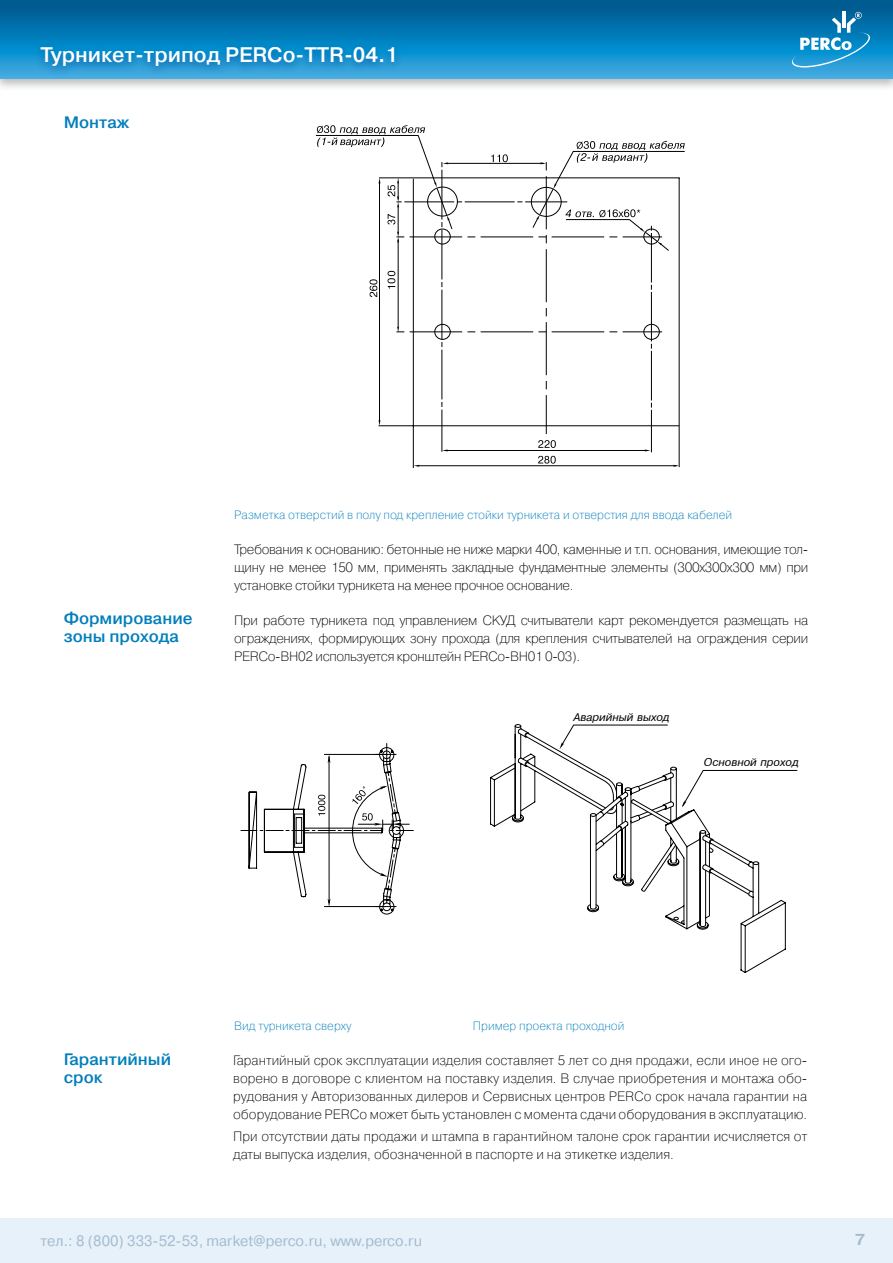
<style>
.page{position:relative;width:893px;height:1263px;background:#fff}
.page>*{position:absolute;margin:0;border:0;box-sizing:border-box;transform-origin:0 0}
.t1{font:700 21px "Pragmatica Light C";color:#fff}
.t2{font:700 16.5px/18px "Pragmatica Light C";color:#007ebc}
.t3{font:15px "Pragmatica C";color:#a5bccf}
.t4{font:700 15px "Pragmatica";color:#a5bccf}
.t5{font:13.5px/18px "Pragmatica Light C";color:#000;text-align:justify}
.t6{font:12px "Pragmatica Light C";color:#007ebc}
.t7{font:italic 10.5px "Pragmatica";color:#000}
</style>
<div class="page">
<div style="left:0;top:0;width:893px;height:92px;background:#535556;opacity:.41"></div>
<svg style="left:0;top:0;width:893px;height:79px"></svg>
<div style="left:0;top:1219px;width:893px;height:44px;background:#e6f1fa"></div>
<svg style="left:515px;top:724px;width:271px;height:249px"></svg>
<svg style="left:490px;top:725px;width:308px;height:205px"></svg>
<hr style="left:413px;top:179px;width:1px;height:289px;background:#000">
<svg style="left:240px;top:743px;width:174px;height:172px"></svg>
<svg style="left:792px;top:12px;width:78px;height:57px"></svg>
<div style="left:33px;top:43px;width:369px;height:35px;background:#00579f;opacity:.75"></div>
<svg style="left:315px;top:125px;width:370px;height:342px"></svg>
<h1 class="t1" style="left:40px;top:44px;width:359px">Турникет-трипод PERCo-TTR-04.1</h1>
<p class="t2" style="left:64px;top:114px;width:67px">Монтаж</p>
<p class="t2" style="left:64px;top:609px;width:130px">Формирование зоны прохода</p>
<p class="t6" style="left:234px;top:510px;width:499px">Разметка отверстий в полу под крепление стойки турникета и отверстия для ввода кабелей</p>
<p class="t5" style="left:234px;top:541px;width:576px">Требования к основанию: бетонные не ниже марки 400, каменные и т.п. основания, имеющие тол&shy;щину не менее 150 мм, применять закладные фундаментные элементы (300х300х300 мм) при установке стойки турникета на менее прочное основание.</p>
<p class="t5" style="left:234px;top:612px;width:576px">При работе турникета под управлением СКУД считыватели карт рекомендуется размещать на ограждениях, формирующих зону прохода (для крепления считывателей на ограждения серии PERCo-BH02 используется кронштейн PERCo-BH01 0-03).</p>
<p class="t7" style="left:573px;top:713px;width:98px">Аварийный выход</p>
<p class="t7" style="left:704px;top:758px;width:96px">Основной проход</p>
<p class="t6" style="left:234px;top:1021px;width:119px">Вид турникета сверху</p>
<p class="t6" style="left:473px;top:1021px;width:153px">Пример проекта проходной</p>
<p class="t2" style="left:64px;top:1051px;width:109px">Гарантийный срок</p>
<p class="t5" style="left:233px;top:1052px;width:576px">Гарантийный срок эксплуатации изделия составляет 5 лет со дня продажи, если иное не ого&shy;ворено в договоре с клиентом на поставку изделия. В случае приобретения и монтажа обо&shy;рудования у Авторизованных дилеров и Сервисных центров PERCo срок начала гарантии на оборудование PERCo может быть установлен с момента сдачи оборудования в эксплуатацию.</p>
<p class="t5" style="left:233px;top:1129px;width:576px">При отсутствии даты продажи и штампа в гарантийном талоне срок гарантии исчисляется от даты выпуска изделия, обозначенной в паспорте и на этикетке изделия.</p>
<p class="t3" style="left:40px;top:1235px;width:383px">тел.: 8 (800) 333-52-53, market@perco.ru, www.perco.ru</p>
<p class="t4" style="left:855px;top:1234px;width:11px">7</p>
</div>
